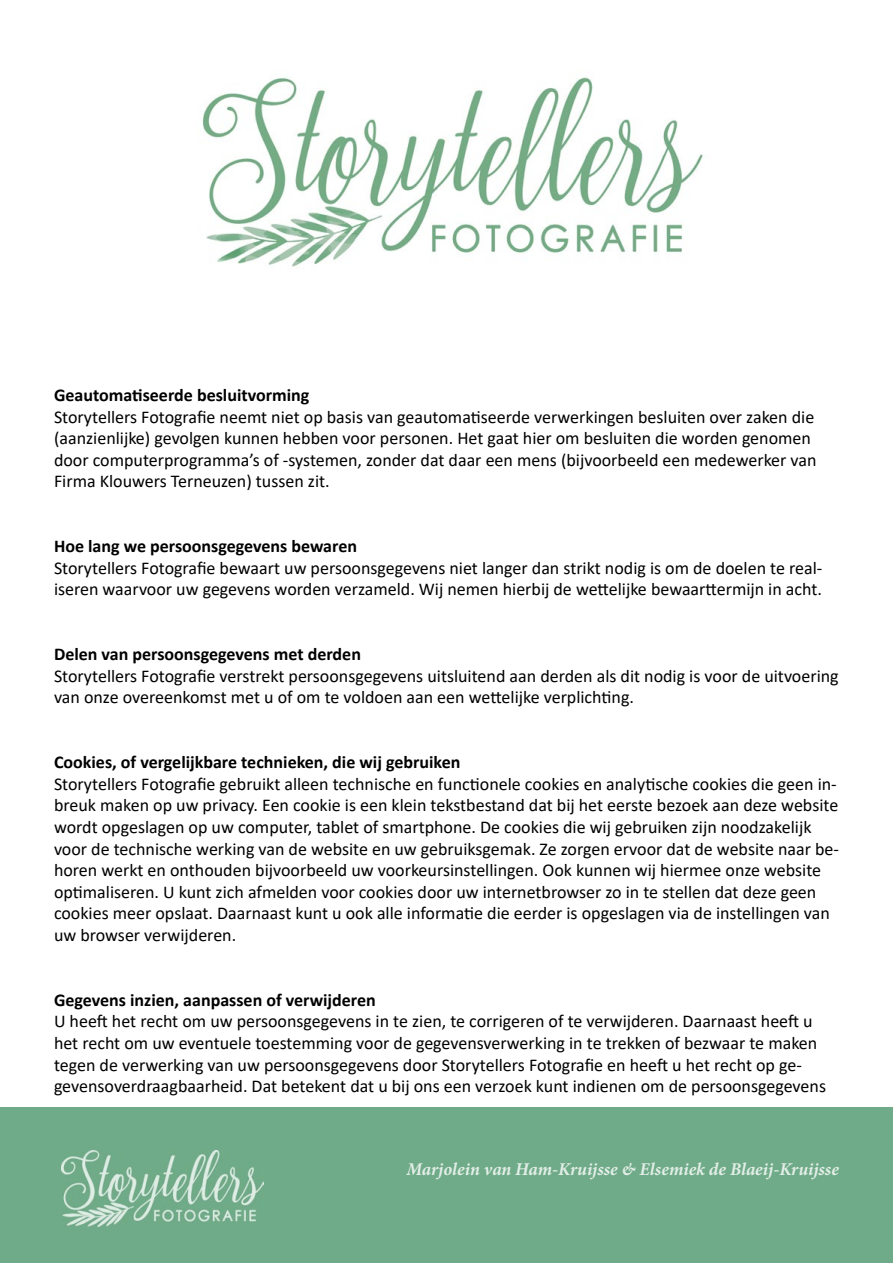
<style>
.page{position:relative;width:893px;height:1263px;background:#fff}
.page>*{position:absolute;margin:0;border:0;box-sizing:border-box;transform-origin:0 0}
.t1{font:18px/21.6px "Calibri";color:#000}
.t2{font:700 18px "Calibri";color:#000}
.t3{font:italic 700 18px "Minion Pro";letter-spacing:-.005em;color:#fff}
</style>
<div class="page">
<img style="left:202px;top:77px;width:501px;height:190px">
<div style="left:0;top:1107px;width:893px;height:156px;background:#6fab88"></div>
<img style="left:61px;top:1150px;width:203px;height:76px">
<p class="t2" style="left:54px;top:382px;width:257px">Geautomatiseerde besluitvorming</p>
<p class="t1" style="left:54px;top:405px;width:764px">Storytellers Fotografie neemt niet op basis van geautomatiseerde verwerkingen besluiten over zaken die (aanzienlijke) gevolgen kunnen hebben voor personen. Het gaat hier om besluiten die worden genomen door computerprogramma’s of -systemen, zonder dat daar een mens (bijvoorbeeld een medewerker van Firma Klouwers Terneuzen) tussen zit.</p>
<p class="t2" style="left:54px;top:533px;width:305px">Hoe lang we persoonsgegevens bewaren</p>
<p class="t1" style="left:54px;top:556px;width:770px">Storytellers Fotografie bewaart uw persoonsgegevens niet langer dan strikt nodig is om de doelen te real&shy;iseren waarvoor uw gegevens worden verzameld. Wij nemen hierbij de wettelijke bewaarttermijn in acht.</p>
<p class="t2" style="left:54px;top:641px;width:308px">Delen van persoonsgegevens met derden</p>
<p class="t1" style="left:54px;top:664px;width:786px">Storytellers Fotografie verstrekt persoonsgegevens uitsluitend aan derden als dit nodig is voor de uitvoering van onze overeenkomst met u of om te voldoen aan een wettelijke verplichting.</p>
<p class="t2" style="left:54px;top:749px;width:408px">Cookies, of vergelijkbare technieken, die wij gebruiken</p>
<p class="t1" style="left:54px;top:772px;width:786px">Storytellers Fotografie gebruikt alleen technische en functionele cookies en analytische cookies die geen in&shy;breuk maken op uw privacy. Een cookie is een klein tekstbestand dat bij het eerste bezoek aan deze website wordt opgeslagen op uw computer, tablet of smartphone. De cookies die wij gebruiken zijn noodzakelijk voor de technische werking van de website en uw gebruiksgemak. Ze zorgen ervoor dat de website naar be&shy;horen werkt en onthouden bijvoorbeeld uw voorkeursinstellingen. Ook kunnen wij hiermee onze website optimaliseren. U kunt zich afmelden voor cookies door uw internetbrowser zo in te stellen dat deze geen cookies meer opslaat. Daarnaast kunt u ook alle informatie die eerder is opgeslagen via de instellingen van uw browser verwijderen.</p>
<p class="t2" style="left:54px;top:987px;width:323px">Gegevens inzien, aanpassen of verwijderen</p>
<p class="t1" style="left:54px;top:1010px;width:773px">U heeft het recht om uw persoonsgegevens in te zien, te corrigeren of te verwijderen. Daarnaast heeft u het recht om uw eventuele toestemming voor de gegevensverwerking in te trekken of bezwaar te maken tegen de verwerking van uw persoonsgegevens door Storytellers Fotografie en heeft u het recht op ge&shy;gevensoverdraagbaarheid. Dat betekent dat u bij ons een verzoek kunt indienen om de persoonsgegevens</p>
<p class="t3" style="left:406px;top:1156px;width:434px">Marjolein van Ham-Kruijsse &amp; Elsemiek de Blaeij-Kruijsse</p>
</div>
